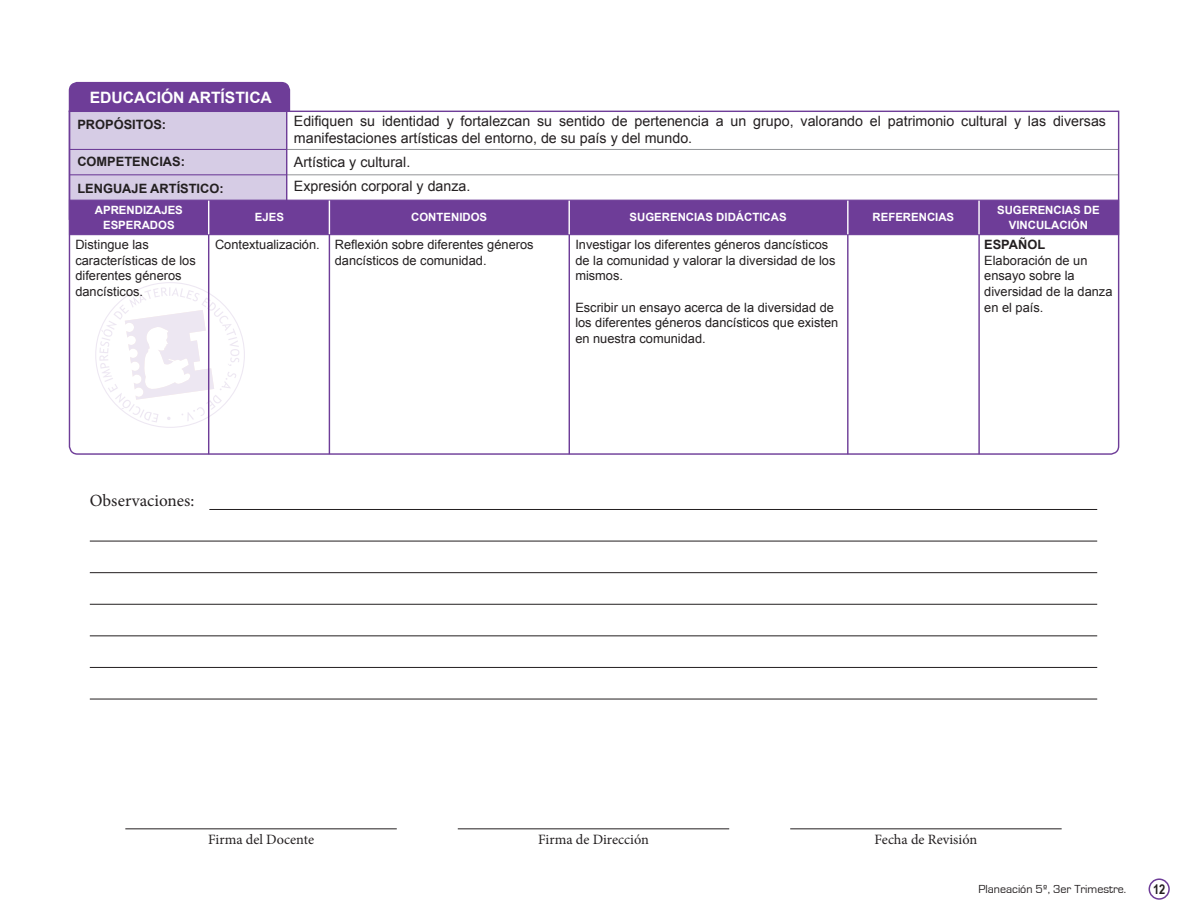
<style>
.page{position:relative;width:1188px;height:918px;background:#fff}
.page>*{position:absolute;margin:0;border:0;box-sizing:border-box;transform-origin:0 0}
.Ejercicio{font:17.1px "Minion Pro";color:#231f20}
.Ejercicio-2{font:700 15.6px "Arial";color:#fff}
.Ejercicio-3{font:14.25px/17.1px "Arial";color:#231f20}
.Ejercicio-4{font:14.25px "Minion Pro";color:#231f20}
.t1{font:700 13.5px "Arial Narrow";color:#231f20}
.Ejercicio-5{font:12.9px/15.8px "Arial";color:#231f20}
.Ejercicio-6{font:700 12.9px "Arial";color:#231f20}
.t2{font:12px "Eurostile";color:#231f20}
.Ejercicio-7{font:700 11.4px "Arial";color:#fff}
</style>
<div class="page">
<div style="left:1149px;top:878px;width:21px;height:22px;border:2px solid #6e3d98;border-radius:50%"></div>
<svg style="left:68px;top:110px;width:1052px;height:345px"></svg>
<svg style="left:68px;top:81px;width:223px;height:32px;background:#76499e"></svg>
<div style="left:69px;top:200px;width:1050px;height:35px;background:#6e3d98"></div>
<hr style="left:70px;top:149px;width:217px;height:1px;background:#6e3d98">
<hr style="left:70px;top:174px;width:217px;height:1px;background:#6e3d98">
<hr style="left:208px;top:227px;width:1px;height:227px;background:#6e3d98">
<hr style="left:569px;top:227px;width:1px;height:227px;background:#6e3d98">
<hr style="left:978px;top:227px;width:2px;height:227px;background:#6e3d98">
<hr style="left:847px;top:227px;width:2px;height:227px;background:#6e3d98">
<hr style="left:208px;top:201px;width:1px;height:33px;background:#fff">
<hr style="left:569px;top:201px;width:1px;height:33px;background:#fff">
<hr style="left:978px;top:201px;width:2px;height:33px;background:#fff">
<hr style="left:847px;top:201px;width:2px;height:33px;background:#fff">
<hr style="left:329px;top:227px;width:1px;height:227px;background:#6e3d98">
<hr style="left:329px;top:201px;width:1px;height:33px;background:#fff">
<hr style="left:125px;top:828px;width:272px;height:1px;background:#231f20">
<hr style="left:458px;top:828px;width:271px;height:1px;background:#231f20">
<hr style="left:790px;top:828px;width:272px;height:1px;background:#231f20">
<hr style="left:209px;top:509px;width:888px;height:1px;background:#231f20">
<hr style="left:90px;top:541px;width:1007px;height:1px;background:#231f20">
<hr style="left:90px;top:572px;width:1007px;height:1px;background:#231f20">
<hr style="left:90px;top:604px;width:1007px;height:1px;background:#231f20">
<hr style="left:90px;top:635px;width:1007px;height:1px;background:#231f20">
<hr style="left:90px;top:667px;width:1007px;height:1px;background:#231f20">
<hr style="left:90px;top:699px;width:1007px;height:1px;background:#231f20">
<p class="Ejercicio-2" style="left:90px;top:87px;width:184px">EDUCACIÓN ARTÍSTICA</p>
<p class="Ejercicio-6" style="left:77px;top:116px;width:90px">PROPÓSITOS:</p>
<p class="Ejercicio-6" style="left:77px;top:153px;width:109px">COMPETENCIAS:</p>
<p class="Ejercicio-6" style="left:77px;top:179px;width:148px">LENGUAJE ARTÍSTICO:</p>
<p class="Ejercicio-7" style="left:95px;top:203px;width:90px">APRENDIZAJES</p>
<p class="Ejercicio-7" style="left:103px;top:217px;width:73px">ESPERADOS</p>
<p class="Ejercicio-7" style="left:255px;top:210px;width:31px">EJES</p>
<p class="Ejercicio-3" style="left:294px;top:112px;width:814px">Edifiquen su identidad y fortalezcan su sentido de pertenencia a un grupo, valorando el patrimonio cultural y las diversas manifestaciones artísticas del entorno, de su país y del mundo.</p>
<p class="Ejercicio-3" style="left:294px;top:153px;width:118px">Artística y cultural.</p>
<p class="Ejercicio-3" style="left:294px;top:178px;width:178px">Expresión corporal y danza.</p>
<p class="Ejercicio-7" style="left:411px;top:210px;width:78px">CONTENIDOS</p>
<p class="Ejercicio-7" style="left:630px;top:210px;width:159px">SUGERENCIAS DIDÁCTICAS</p>
<p class="Ejercicio-7" style="left:873px;top:210px;width:83px">REFERENCIAS</p>
<p class="Ejercicio-7" style="left:997px;top:203px;width:104px">SUGERENCIAS DE</p>
<p class="Ejercicio-7" style="left:1009px;top:217px;width:81px">VINCULACIÓN</p>
<p class="Ejercicio-5" style="left:75px;top:237px;width:122px">Distingue las características de los diferentes géneros dancísticos.</p>
<p class="Ejercicio-5" style="left:335px;top:237px;width:200px">Reflexión sobre diferentes géneros dancísticos de comunidad.</p>
<p class="Ejercicio-5" style="left:575px;top:237px;width:262px">Investigar los diferentes géneros dancísticos de la comunidad y valorar la diversidad de los mismos.</p>
<p class="Ejercicio-5" style="left:575px;top:300px;width:265px">Escribir un ensayo acerca de la diversidad de los diferentes géneros dancísticos que existen en nuestra comunidad.</p>
<p class="Ejercicio-5" style="left:215px;top:237px;width:106px">Contextualización.</p>
<p class="Ejercicio" style="left:90px;top:489px;width:106px">Observaciones:</p>
<p class="Ejercicio-6" style="left:984px;top:236px;width:63px">ESPAÑOL</p>
<p class="Ejercicio-5" style="left:984px;top:253px;width:130px">Elaboración de un ensayo sobre la diversidad de la danza en el país.</p>
<p class="Ejercicio-4" style="left:208px;top:830px;width:108px">Firma del Docente</p>
<p class="Ejercicio-4" style="left:538px;top:830px;width:112px">Firma de Dirección</p>
<p class="Ejercicio-4" style="left:875px;top:830px;width:104px">Fecha de Revisión</p>
<p class="t2" style="left:978px;top:882px;width:149px">Planeación 5º, 3er Trimestre.</p>
<p class="t1" style="left:1153px;top:879px;width:14px">12</p>
</div>
